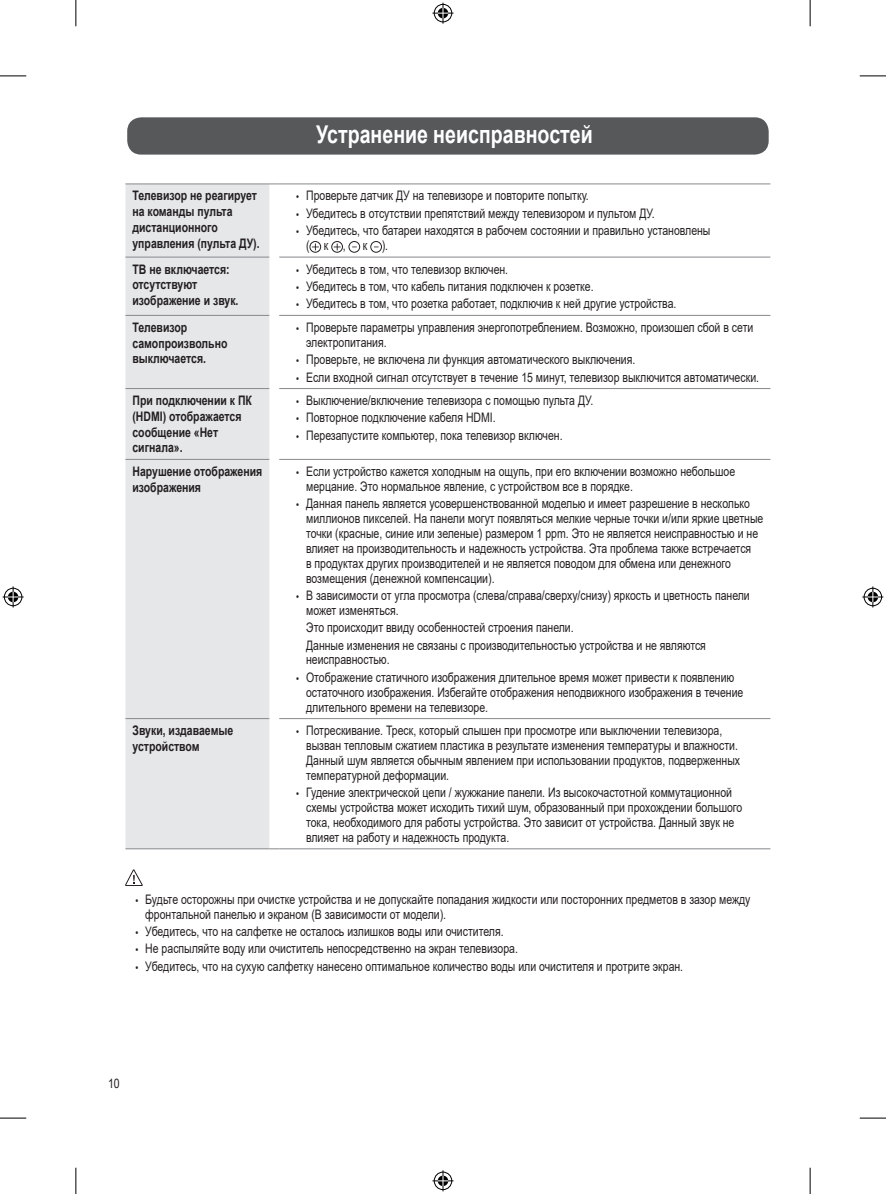
<style>
.page{position:relative;width:886px;height:1194px;background:#fff}
.page>*{position:absolute;margin:0;border:0;box-sizing:border-box;transform-origin:0 0}
.t1{font:700 24.5px "Arial";color:#fff;scale:.8 1}
.Bullet_Indent{font:13.12px/14.9px "Arial";color:#231f20;scale:.8 1}
.Body_Bold{font:700 13.12px/15.8px "Arial";color:#231f20;scale:.8 1}
.s1{font-family:"LG Smart"}
</style>
<div class="page">
<div style="left:126px;top:116px;width:643px;height:39px;background:#57585a;border-radius:15px"></div>
<div style="left:125px;top:116px;width:645px;height:40px;border:2px solid #fff;border-radius:15px"></div>
<div style="left:125px;top:185px;width:144px;height:663px;background:#e6e7e9"></div>
<hr style="left:125px;top:257px;width:144px;height:1px;background:#87898c">
<hr style="left:279px;top:257px;width:491px;height:1px;background:#87898c">
<hr style="left:125px;top:315px;width:144px;height:1px;background:#87898c">
<hr style="left:279px;top:315px;width:491px;height:1px;background:#87898c">
<hr style="left:125px;top:388px;width:144px;height:1px;background:#87898c">
<hr style="left:279px;top:388px;width:491px;height:1px;background:#87898c">
<hr style="left:125px;top:459px;width:144px;height:1px;background:#87898c">
<hr style="left:279px;top:459px;width:491px;height:1px;background:#87898c">
<hr style="left:125px;top:718px;width:144px;height:1px;background:#87898c">
<hr style="left:279px;top:718px;width:491px;height:1px;background:#87898c">
<hr style="left:125px;top:184px;width:144px;height:1px;background:#87898c">
<hr style="left:279px;top:184px;width:491px;height:1px;background:#87898c">
<hr style="left:125px;top:848px;width:144px;height:1px;background:#87898c">
<hr style="left:279px;top:848px;width:491px;height:1px;background:#87898c">
<svg style="left:312px;top:243px;width:7px;height:7px"></svg>
<div style="left:310px;top:241px;width:11px;height:11px;border:1px solid #231f20;border-radius:50%"></div>
<svg style="left:334px;top:243px;width:7px;height:7px"></svg>
<div style="left:331px;top:241px;width:12px;height:11px;border:1px solid #231f20;border-radius:50%"></div>
<div style="left:349px;top:241px;width:11px;height:11px;border:1px solid #231f20;border-radius:50%"></div>
<div style="left:370px;top:241px;width:12px;height:11px;border:1px solid #231f20;border-radius:50%"></div>
<svg style="left:125px;top:869px;width:17px;height:16px"></svg>
<svg style="left:0;top:76px;width:26px;height:1px"></svg>
<svg style="left:860px;top:76px;width:26px;height:1px"></svg>
<svg style="left:0;top:1117px;width:26px;height:1px"></svg>
<svg style="left:860px;top:1117px;width:26px;height:1px"></svg>
<svg style="left:76px;top:0;width:1px;height:26px"></svg>
<svg style="left:76px;top:1167px;width:1px;height:26px"></svg>
<svg style="left:810px;top:0;width:1px;height:26px"></svg>
<svg style="left:810px;top:1167px;width:1px;height:26px"></svg>
<svg style="left:432px;top:3px;width:21px;height:21px"></svg>
<svg style="left:432px;top:1170px;width:21px;height:21px"></svg>
<svg style="left:3px;top:586px;width:21px;height:21px"></svg>
<svg style="left:862px;top:586px;width:21px;height:21px"></svg>
<p class="t1" style="left:316px;top:117px;width:347px">Устранение неисправностей</p>
<p class="Body_Bold" style="left:132px;top:188px;width:160px">Телевизор не реагирует на команды пульта дистанционного управления (пульта ДУ).</p>
<p class="Bullet_Indent" style="left:296px;top:188px;width:367px"><span class="s1">•</span> Проверьте датчик ДУ на телевизоре и повторите попытку.</p>
<p class="Bullet_Indent" style="left:296px;top:206px;width:450px"><span class="s1">•</span> Убедитесь в отсутствии препятствий между телевизором и пультом ДУ.</p>
<p class="Bullet_Indent" style="left:306px;top:223px;width:507px;text-indent:-10px"><span class="s1">•</span> Убедитесь, что батареи находятся в рабочем состоянии и правильно установлены ( к ,</p>
<p class="Bullet_Indent" style="left:363px;top:238px;width:33px">к ).</p>
<p class="Body_Bold" style="left:132px;top:261px;width:134px">ТВ не включается: отсутствуют изображение и звук.</p>
<p class="Bullet_Indent" style="left:296px;top:261px;width:266px"><span class="s1">•</span> Убедитесь в том, что телевизор включен.</p>
<p class="Bullet_Indent" style="left:296px;top:279px;width:373px"><span class="s1">•</span> Убедитесь в том, что кабель питания подключен к розетке.</p>
<p class="Bullet_Indent" style="left:296px;top:296px;width:477px"><span class="s1">•</span> Убедитесь в том, что розетка работает, подключив к ней другие устройства.</p>
<p class="Body_Bold" style="left:132px;top:319px;width:120px">Телевизор самопроизвольно выключается.</p>
<p class="Bullet_Indent" style="left:306px;top:320px;width:560px;text-indent:-10px"><span class="s1">•</span> Проверьте параметры управления энергопотреблением. Возможно, произошел сбой в сети электропитания.</p>
<p class="Bullet_Indent" style="left:296px;top:352px;width:426px"><span class="s1">•</span> Проверьте, не включена ли функция автоматического выключения.</p>
<p class="Bullet_Indent" style="left:296px;top:369px;width:580px"><span class="s1">•</span> Если входной сигнал отсутствует в течение 15 минут, телевизор выключится автоматически.</p>
<p class="Body_Bold" style="left:132px;top:393px;width:151px">При подключении к ПК (HDMI) отображается сообщение «Нет сигнала».</p>
<p class="Bullet_Indent" style="left:296px;top:393px;width:373px"><span class="s1">•</span> Выключение/включение телевизора с помощью пульта ДУ.</p>
<p class="Bullet_Indent" style="left:296px;top:410px;width:251px"><span class="s1">•</span> Повторное подключение кабеля HDMI.</p>
<p class="Bullet_Indent" style="left:296px;top:428px;width:335px"><span class="s1">•</span> Перезапустите компьютер, пока телевизор включен.</p>
<p class="Body_Bold" style="left:132px;top:463px;width:164px">Нарушение отображения изображения</p>
<p class="Bullet_Indent" style="left:306px;top:464px;width:538px;text-indent:-10px"><span class="s1">•</span> Если устройство кажется холодным на ощупь, при его включении возможно небольшое мерцание. Это нормальное явление, с устройством все в порядке.</p>
<p class="Bullet_Indent" style="left:306px;top:496px;width:573px;text-indent:-10px"><span class="s1">•</span> Данная панель является усовершенствованной моделью и имеет разрешение в несколько миллионов пикселей. На панели могут появляться мелкие черные точки и/или яркие цветные точки (красные, синие или зеленые) размером 1 ppm. Это не является неисправностью и не влияет на производительность и надежность устройства. Эта проблема также встречается<br>в продуктах других производителей и не является поводом для обмена или денежного возмещения (денежной компенсации).</p>
<p class="Bullet_Indent" style="left:306px;top:588px;width:556px;text-indent:-10px"><span class="s1">•</span> В зависимости от угла просмотра (слева/справа/сверху/снизу) яркость и цветность панели может изменяться.</p>
<p class="Bullet_Indent" style="left:306px;top:620px;width:336px">Это происходит ввиду особенностей строения панели.</p>
<p class="Bullet_Indent" style="left:306px;top:637px;width:501px">Данные изменения не связаны с производительностью устройства и не являются неисправностью.</p>
<p class="Bullet_Indent" style="left:306px;top:669px;width:548px;text-indent:-10px"><span class="s1">•</span> Отображение статичного изображения длительное время может привести к появлению остаточного изображения. Избегайте отображения неподвижного изображения в течение длительного времени на телевизоре.</p>
<p class="Body_Bold" style="left:132px;top:722px;width:127px">Звуки, издаваемые устройством</p>
<p class="Bullet_Indent" style="left:306px;top:723px;width:544px;text-indent:-10px"><span class="s1">•</span> Потрескивание. Треск, который слышен при просмотре или выключении телевизора, вызван тепловым сжатием пластика в результате изменения температуры и влажности.<br>Данный шум является обычным явлением при использовании продуктов, подверженных температурной деформации.</p>
<p class="Bullet_Indent" style="left:306px;top:785px;width:547px;text-indent:-10px"><span class="s1">•</span> Гудение электрической цепи / жужжание панели. Из высокочастотной коммутационной схемы устройства может исходить тихий шум, образованный при прохождении большого тока, необходимого для работы устройства. Это зависит от устройства. Данный звук не влияет на работу и надежность продукта.</p>
<p class="Bullet_Indent" style="left:145px;top:891px;width:758px;text-indent:-10px"><span class="s1">•</span> Будьте осторожны при очистке устройства и не допускайте попадания жидкости или посторонних предметов в зазор между фронтальной панелью и экраном (В зависимости от модели).</p>
<p class="Bullet_Indent" style="left:135px;top:924px;width:462px"><span class="s1">•</span> Убедитесь, что на салфетке не осталось излишков воды или очистителя.</p>
<p class="Bullet_Indent" style="left:135px;top:941px;width:480px"><span class="s1">•</span> Не распыляйте воду или очиститель непосредственно на экран телевизора.</p>
<p class="Bullet_Indent" style="left:135px;top:958px;width:686px"><span class="s1">•</span> Убедитесь, что на сухую салфетку нанесено оптимальное количество воды или очистителя и протрите экран.</p>
<p class="Bullet_Indent" style="left:108px;top:1075px;width:16px">10</p>
</div>
